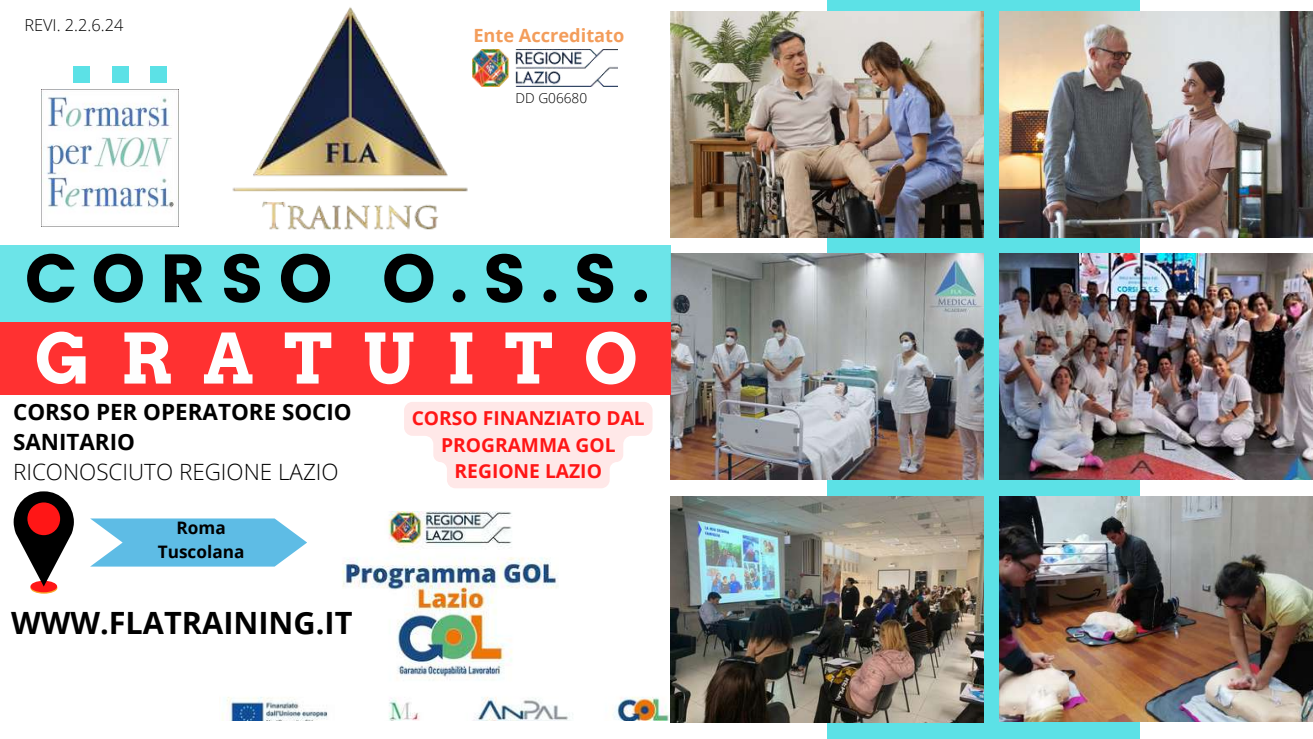
<style>
.page{position:relative;width:1313px;height:739px;background:#fff}
.page>*{position:absolute;margin:0;border:0;box-sizing:border-box;transform-origin:0 0}
.t1{font:700 68.95px "Arvo";letter-spacing:.445em;color:#fefefe}
.t2{font:68.25px "Poppins";letter-spacing:.215em;color:#000}
.t3{font:700 30.62px "Open Sans";color:#000}
.t4{font:700 22.4px/30.1px "Open Sans";color:#000}
.t5{font:300 22.4px "Open Sans";color:#000}
.t6{font:700 19.25px/26.2px "Open Sans";color:#ff1616;text-align:center}
.t7{font:700 18.2px "Open Sans";color:#f39d5b}
.t8{font:700 17.15px/24px "Open Sans";color:#000;text-align:center}
.t9{font:300 16.45px "Open Sans";color:#000}
.t10{font:300 13.65px "Open Sans";color:#000}
</style>
<div class="page">
<div style="left:74px;top:67px;width:16px;height:16px;background:#5ce1e6"></div>
<div style="left:112px;top:67px;width:16px;height:16px;background:#5ce1e6"></div>
<div style="left:150px;top:67px;width:16px;height:16px;background:#5ce1e6"></div>
<div style="left:826px;top:0;width:313px;height:739px;background:#5ce1e6"></div>
<img style="left:999px;top:254px;width:313px;height:226px">
<img style="left:999px;top:496px;width:313px;height:226px">
<img style="left:670px;top:254px;width:314px;height:226px">
<img style="left:222px;top:511px;width:448px;height:209px">
<img style="left:670px;top:496px;width:314px;height:226px">
<div style="left:0;top:245px;width:670px;height:150px;background:#6ce4e8"></div>
<svg style="left:90px;top:518px;width:217px;height:49px;background:#78c7e9"></svg>
<svg style="left:30px;top:582px;width:27px;height:12px"></svg>
<div style="left:30px;top:581px;width:27px;height:11px;background:#ff1616;border-radius:50%"></div>
<svg style="left:14px;top:491px;width:60px;height:95px"></svg>
<div style="left:27px;top:502px;width:33px;height:33px;background:#ff1616;border-radius:50%"></div>
<div style="left:0;top:322px;width:670px;height:73px;background:#ff3131"></div>
<img style="left:232px;top:7px;width:285px;height:223px">
<img style="left:46px;top:96px;width:128px;height:112px">
<img style="left:999px;top:11px;width:313px;height:226px">
<img style="left:670px;top:11px;width:314px;height:226px">
<img style="left:472px;top:50px;width:146px;height:36px">
<svg style="left:404px;top:402px;width:248px;height:86px"></svg>
<p class="t9" style="left:24px;top:13px;width:101px">REVI. 2.2.6.24</p>
<p class="t7" style="left:473px;top:23px;width:152px">Ente Accreditato</p>
<p class="t10" style="left:515px;top:88px;width:73px">DD G06680</p>
<h2 class="t2" style="left:25px;top:239px;width:626px">CORSO O.S.S.</h2>
<h1 class="t1" style="left:35px;top:317px;width:605px">GRATUITO</h1>
<p class="t4" style="left:13px;top:396px;width:340px">CORSO PER OPERATORE SOCIO<br>SANITARIO</p>
<p class="t5" style="left:13px;top:456px;width:327px">RICONOSCIUTO REGIONE LAZIO</p>
<p class="t6" style="left:412px;top:405px;width:234px">CORSO FINANZIATO DAL<br>PROGRAMMA GOL<br>REGIONE LAZIO</p>
<p class="t8" style="left:158px;top:516px;width:88px">Roma<br>Tuscolana</p>
<h3 class="t3" style="left:11px;top:601px;width:343px">WWW.FLATRAINING.IT</h3>
</div>
